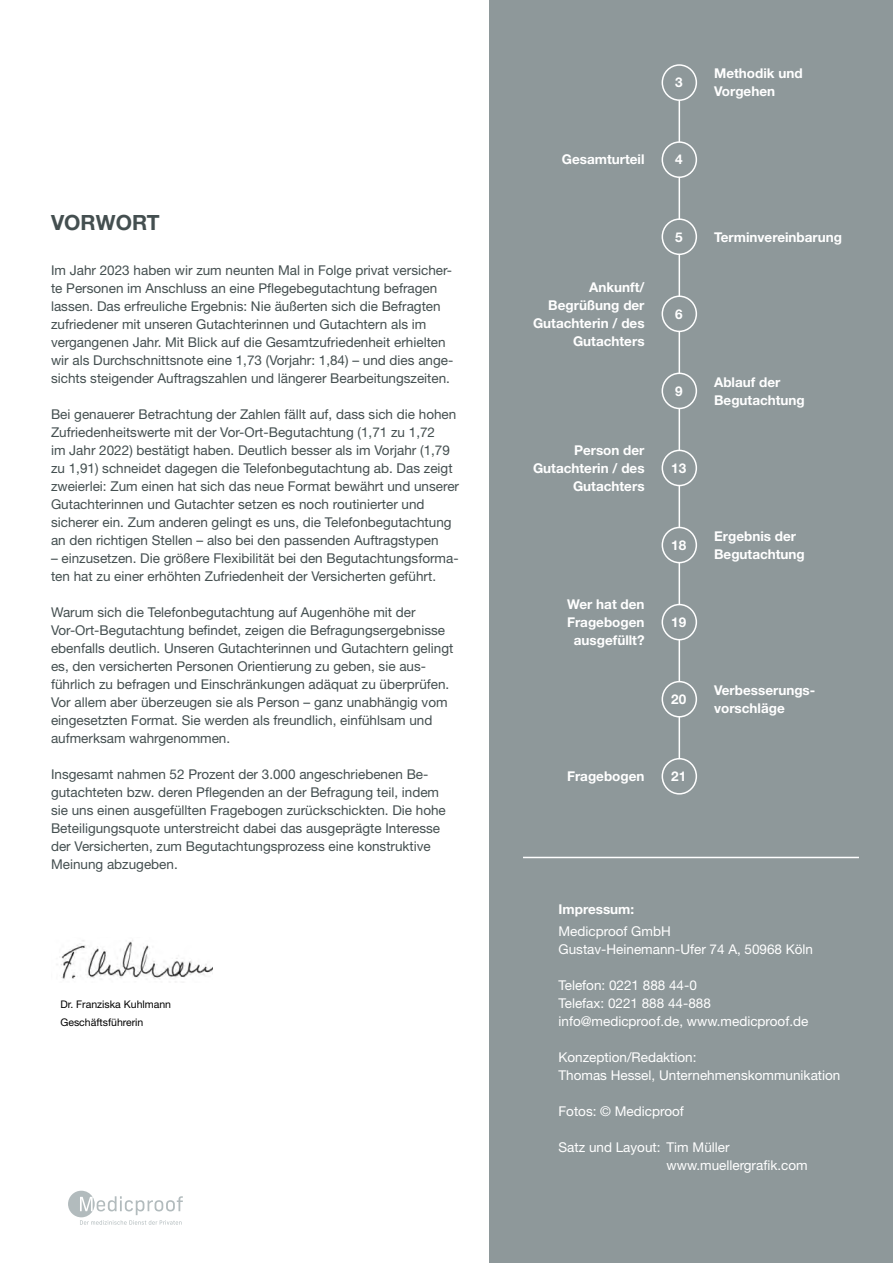
<style>
.page{position:relative;width:893px;height:1263px;background:#fff}
.page>*{position:absolute;margin:0;border:0;box-sizing:border-box;transform-origin:0 0}
.t1{font:700 21px "Helvetica Neue LT Std";color:#444f50}
.t2{font:13.5px/18px "Helvetica Neue LT Std";color:#444f50}
.t3{font:700 13.5px/18px "Helvetica Neue LT Std";color:#fff}
.t4{font:13.5px/18px "Helvetica Neue LT Std";color:#fff}
.t5{font:10.5px/18px "Helvetica Neue LT Std";color:#000}
</style>
<div class="page">
<svg style="left:68px;top:1191px;width:115px;height:34px"></svg>
<div style="left:489px;top:0;width:404px;height:1263px;background:#8e989a"></div>
<hr style="left:523px;top:857px;width:336px;height:1px;background:#fff">
<hr style="left:679px;top:83px;width:1px;height:693px;background:#fff">
<div style="left:662px;top:65px;width:34px;height:35px;background:#8e989a;border-radius:50%"></div>
<div style="left:662px;top:64px;width:35px;height:37px;border:2px solid #fff;border-radius:50%"></div>
<div style="left:662px;top:142px;width:34px;height:35px;background:#8e989a;border-radius:50%"></div>
<div style="left:662px;top:141px;width:35px;height:37px;border:2px solid #fff;border-radius:50%"></div>
<div style="left:662px;top:219px;width:34px;height:35px;background:#8e989a;border-radius:50%"></div>
<div style="left:662px;top:218px;width:35px;height:37px;border:2px solid #fff;border-radius:50%"></div>
<div style="left:662px;top:296px;width:34px;height:35px;background:#8e989a;border-radius:50%"></div>
<div style="left:662px;top:295px;width:35px;height:37px;border:2px solid #fff;border-radius:50%"></div>
<div style="left:662px;top:373px;width:34px;height:35px;background:#8e989a;border-radius:50%"></div>
<div style="left:662px;top:373px;width:35px;height:36px;border:2px solid #fff;border-radius:50%"></div>
<div style="left:662px;top:450px;width:34px;height:35px;background:#8e989a;border-radius:50%"></div>
<div style="left:662px;top:450px;width:35px;height:36px;border:2px solid #fff;border-radius:50%"></div>
<div style="left:662px;top:527px;width:34px;height:36px;background:#8e989a;border-radius:50%"></div>
<div style="left:662px;top:527px;width:35px;height:36px;border:2px solid #fff;border-radius:50%"></div>
<div style="left:662px;top:604px;width:34px;height:36px;background:#8e989a;border-radius:50%"></div>
<div style="left:662px;top:604px;width:35px;height:36px;border:2px solid #fff;border-radius:50%"></div>
<div style="left:662px;top:682px;width:34px;height:35px;background:#8e989a;border-radius:50%"></div>
<div style="left:662px;top:681px;width:35px;height:36px;border:2px solid #fff;border-radius:50%"></div>
<div style="left:662px;top:759px;width:34px;height:35px;background:#8e989a;border-radius:50%"></div>
<div style="left:662px;top:758px;width:35px;height:36px;border:2px solid #fff;border-radius:50%"></div>
<img style="left:57px;top:940px;width:156px;height:42px">
<h1 class="t1" style="left:51px;top:210px;width:110px">VORWORT</h1>
<p class="t2" style="left:51px;top:261px;width:404px">Im Jahr 2023 haben wir zum neunten Mal in Folge privat versicher&shy;te Personen im Anschluss an eine Pflegebegutachtung befragen lassen. Das erfreuliche Ergebnis: Nie äußerten sich die Befragten zufriedener mit unseren Gutachterinnen und Gutachtern als im vergangenen Jahr. Mit Blick auf die Gesamtzufriedenheit erhielten wir als Durchschnittsnote eine 1,73 (Vorjahr: 1,84) – und dies ange&shy;sichts steigender Auftragszahlen und längerer Bearbeitungszeiten.</p>
<p class="t2" style="left:51px;top:405px;width:410px">Bei genauerer Betrachtung der Zahlen fällt auf, dass sich die hohen Zufriedenheitswerte mit der Vor-Ort-Begutachtung (1,71 zu 1,72<br>im Jahr 2022) bestätigt haben. Deutlich besser als im Vorjahr (1,79 zu 1,91) schneidet dagegen die Telefonbegutachtung ab. Das zeigt zweierlei: Zum einen hat sich das neue Format bewährt und unserer Gutachterinnen und Gutachter setzen es noch routinierter und sicherer ein. Zum anderen gelingt es uns, die Telefonbegutachtung an den richtigen Stellen – also bei den passenden Auftragstypen</p>
<p class="t2" style="left:51px;top:549px;width:409px">– einzusetzen. Die größere Flexibilität bei den Begutachtungsforma&shy;ten hat zu einer erhöhten Zufriedenheit der Versicherten geführt.</p>
<p class="t2" style="left:51px;top:603px;width:404px">Warum sich die Telefonbegutachtung auf Augenhöhe mit der Vor-Ort-Begutachtung befindet, zeigen die Befragungsergebnisse ebenfalls deutlich. Unseren Gutachterinnen und Gutachtern gelingt es, den versicherten Personen Orientierung zu geben, sie aus&shy;führlich zu befragen und Einschränkungen adäquat zu überprüfen.<br>Vor allem aber überzeugen sie als Person – ganz unabhängig vom eingesetzten Format. Sie werden als freundlich, einfühlsam und aufmerksam wahrgenommen.</p>
<p class="t2" style="left:51px;top:765px;width:396px">Insgesamt nahmen 52 Prozent der 3.000 angeschriebenen Be&shy;gutachteten bzw. deren Pflegenden an der Befragung teil, indem sie uns einen ausgefüllten Fragebogen zurückschickten. Die hohe Beteiligungsquote unterstreicht dabei das ausgeprägte Interesse der Versicherten, zum Begutachtungsprozess eine konstruktive Meinung abzugeben.</p>
<p class="t5" style="left:60px;top:995px;width:112px">Dr. Franziska Kuhlmann<br>Geschäftsführerin</p>
<p class="t3" style="left:562px;top:150px;width:84px">Gesamturteil</p>
<p class="t3" style="left:675px;top:73px;width:9px">3</p>
<p class="t3" style="left:675px;top:150px;width:9px">4</p>
<p class="t3" style="left:533px;top:277px;width:113px;text-align:right">Ankunft/<br>Begrüßung der<br>Gutachterin / des<br>Gutachters</p>
<p class="t3" style="left:533px;top:441px;width:113px;text-align:right">Person der<br>Gutachterin / des<br>Gutachters</p>
<p class="t3" style="left:567px;top:595px;width:79px;text-align:center">Wer hat den<br>Fragebogen ausgefüllt?</p>
<p class="t3" style="left:675px;top:227px;width:9px">5</p>
<p class="t3" style="left:675px;top:305px;width:9px">6</p>
<p class="t3" style="left:675px;top:382px;width:9px">9</p>
<p class="t3" style="left:671px;top:459px;width:17px">13</p>
<p class="t3" style="left:671px;top:536px;width:17px">18</p>
<p class="t3" style="left:671px;top:613px;width:17px">19</p>
<p class="t3" style="left:671px;top:690px;width:17px">20</p>
<p class="t3" style="left:567px;top:767px;width:79px">Fragebogen</p>
<p class="t3" style="left:671px;top:767px;width:17px">21</p>
<p class="t3" style="left:714px;top:64px;width:90px">Methodik und<br>Vorgehen</p>
<p class="t3" style="left:714px;top:227px;width:129px">Terminvereinbarung</p>
<p class="t3" style="left:714px;top:373px;width:92px">Ablauf der<br>Begutachtung</p>
<p class="t3" style="left:714px;top:527px;width:92px">Ergebnis der<br>Begutachtung</p>
<p class="t3" style="left:714px;top:681px;width:103px">Verbesserungs&shy;vorschläge</p>
<p class="t3" style="left:558px;top:900px;width:77px">Impressum:</p>
<p class="t4" style="left:558px;top:922px;width:256px">Medicproof GmbH<br>Gustav-Heinemann-Ufer 74 A, 50968 Köln</p>
<p class="t4" style="left:558px;top:976px;width:251px">Telefon: 0221 888 44-0<br>Telefax: 0221 888 44-888 info@medicproof.de, www.medicproof.de</p>
<p class="t4" style="left:558px;top:1048px;width:283px">Konzeption/Redaktion:<br>Thomas Hessel, Unternehmenskommunikation</p>
<p class="t4" style="left:558px;top:1102px;width:127px">Fotos: © Medicproof</p>
<p class="t4" style="left:666px;top:1138px;width:143px;text-indent:-108px">Satz und Layout: Tim Müller www.muellergrafik.com</p>
</div>
